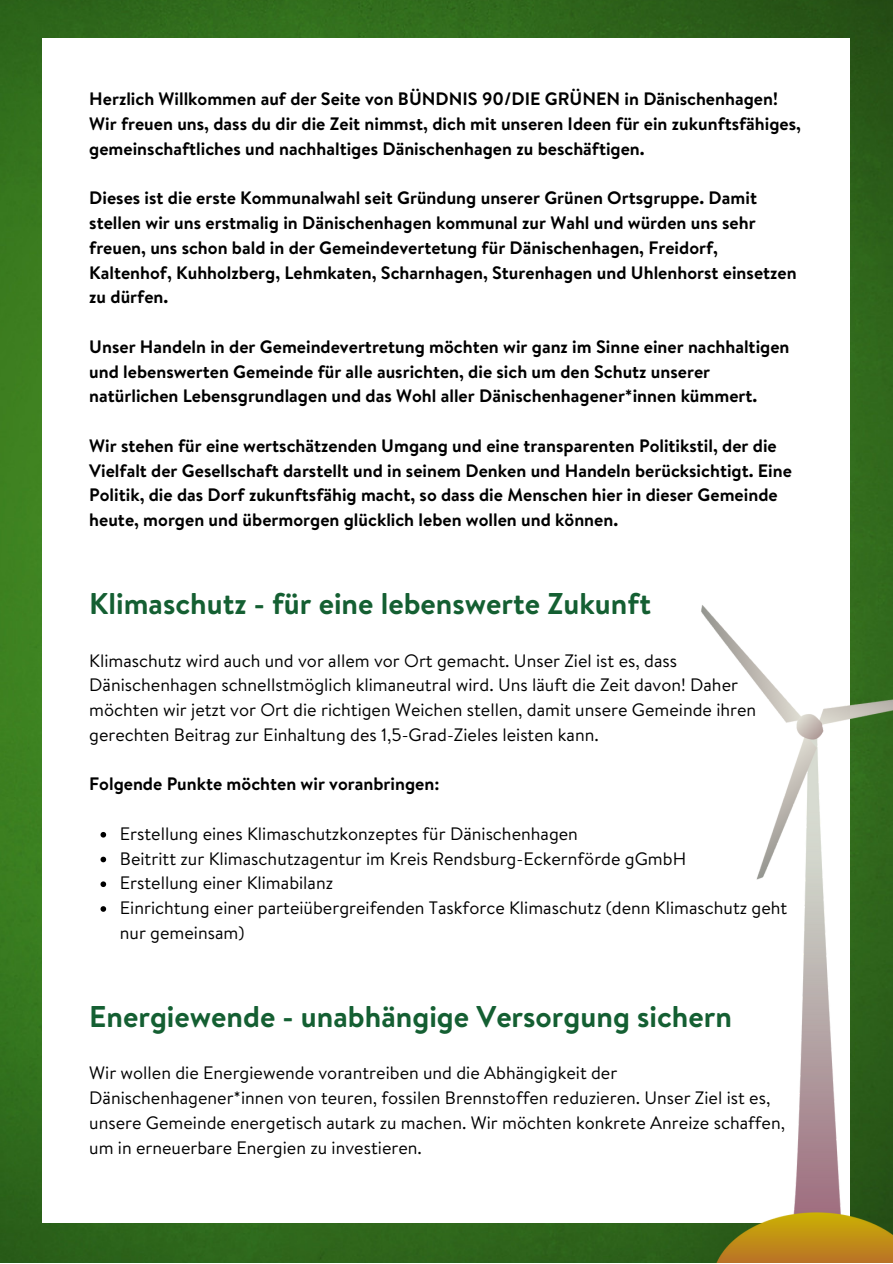
<style>
.page{position:relative;width:893px;height:1264px;background:#fff}
.page>*{position:absolute;margin:0;border:0;box-sizing:border-box;transform-origin:0 0}
.t1{font:700 30px "Brandon Text";color:#145f32}
.t2{font:700 18px/24.8px "Brandon Text";color:#000}
.t3{font:18px/24.8px "Brandon Text";color:#000}
</style>
<div class="page">
<img style="left:0;top:0;width:892px;height:1262px">
<div style="left:42px;top:38px;width:807px;height:1184px;background:#fff"></div>
<img style="left:660px;top:560px;width:232px;height:702px">
<svg style="left:100px;top:832px;width:6px;height:5px"></svg>
<svg style="left:100px;top:856px;width:6px;height:6px"></svg>
<svg style="left:100px;top:881px;width:6px;height:6px"></svg>
<svg style="left:100px;top:906px;width:6px;height:5px"></svg>
<p class="t2" style="left:89px;top:86px;width:713px">Herzlich Willkommen auf der Seite von BÜNDNIS 90/DIE GRÜNEN in Dänischenhagen!<br>Wir freuen uns, dass du dir die Zeit nimmst, dich mit unseren Ideen für ein zukunftsfähiges, gemeinschaftliches und nachhaltiges Dänischenhagen zu beschäftigen.</p>
<p class="t2" style="left:89px;top:185px;width:709px">Dieses ist die erste Kommunalwahl seit Gründung unserer Grünen Ortsgruppe. Damit stellen wir uns erstmalig in Dänischenhagen kommunal zur Wahl und würden uns sehr freuen, uns schon bald in der Gemeindevertetung für Dänischenhagen, Freidorf, Kaltenhof, Kuhholzberg, Lehmkaten, Scharnhagen, Sturenhagen und Uhlenhorst einsetzen zu dürfen.</p>
<p class="t2" style="left:89px;top:334px;width:701px">Unser Handeln in der Gemeindevertretung möchten wir ganz im Sinne einer nachhaltigen und lebenswerten Gemeinde für alle ausrichten, die sich um den Schutz unserer natürlichen Lebensgrundlagen und das Wohl aller Dänischenhagener*innen kümmert.</p>
<p class="t2" style="left:89px;top:433px;width:704px">Wir stehen für eine wertschätzenden Umgang und eine transparenten Politikstil, der die Vielfalt der Gesellschaft darstellt und in seinem Denken und Handeln berücksichtigt. Eine Politik, die das Dorf zukunftsfähig macht, so dass die Menschen hier in dieser Gemeinde heute, morgen und übermorgen glücklich leben wollen und können.</p>
<h1 class="t1" style="left:89px;top:581px;width:563px">Klimaschutz - für eine lebenswerte Zukunft</h1>
<p class="t3" style="left:89px;top:647px;width:668px">Klimaschutz wird auch und vor allem vor Ort gemacht. Unser Ziel ist es, dass Dänischenhagen schnellstmöglich klimaneutral wird. Uns läuft die Zeit davon! Daher möchten wir jetzt vor Ort die richtigen Weichen stellen, damit unsere Gemeinde ihren gerechten Beitrag zur Einhaltung des 1,5-Grad-Zieles leisten kann.</p>
<p class="t2" style="left:89px;top:771px;width:352px">Folgende Punkte möchten wir voranbringen:</p>
<p class="t3" style="left:120px;top:820px;width:669px">Erstellung eines Klimaschutzkonzeptes für Dänischenhagen<br>Beitritt zur Klimaschutzagentur im Kreis Rendsburg-Eckernförde gGmbH<br>Erstellung einer Klimabilanz<br>Einrichtung einer parteiübergreifenden Taskforce Klimaschutz (denn Klimaschutz geht nur gemeinsam)</p>
<h1 class="t1" style="left:89px;top:994px;width:644px">Energiewende - unabhängige Versorgung sichern</h1>
<p class="t3" style="left:89px;top:1060px;width:697px">Wir wollen die Energiewende vorantreiben und die Abhängigkeit der Dänischenhagener*innen von teuren, fossilen Brennstoffen reduzieren. Unser Ziel ist es, unsere Gemeinde energetisch autark zu machen. Wir möchten konkrete Anreize schaffen, um in erneuerbare Energien zu investieren.</p>
</div>
